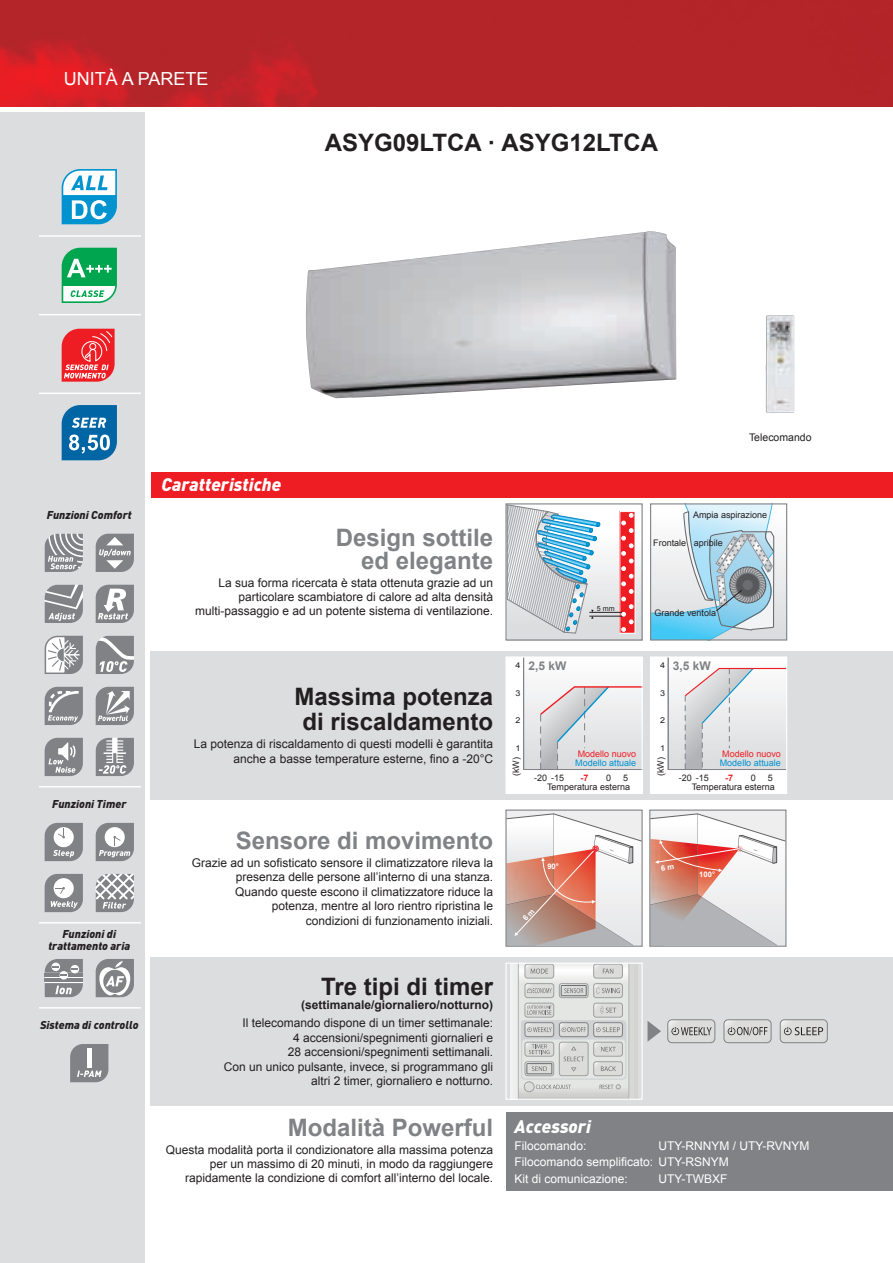
<style>
.page{position:relative;width:893px;height:1263px;background:#fff}
.page>*{position:absolute;margin:0;border:0;box-sizing:border-box;transform-origin:0 0}
.t1{font:700 24px/25.5px "Arial";color:#231f20;text-align:center}
.t2{font:700 24px/22.5px "Arial";color:#808285;text-align:right}
.t3{font:italic 900 18px "DIN";color:#fff}
.t4{font:18px "Arial";color:#fff}
.t5{font:12px/14.4px "Arial";color:#231f20;text-align:right}
.t6{font:12px/16.5px "Arial";color:#fff}
.t7{font:700 12px "Arial";color:#231f20}
.t8{font:700 12px "Arial";color:#808285}
.t9{font:italic 900 11.25px/12px "DIN";color:#231f20;text-align:center}
.t10{font:10.5px "Arial";color:#231f20}
.t11{font:9px "Arial";color:#231f20}
.t12{font:9px "Arial";color:#0093d0}
.t13{font:9px "Arial";color:#ee1d23}
.t14{font:700 9px "Arial";color:#ee1d23}
.t15{font:8.1px "Arial";color:#231f20;scale:1.11 1}
.t16{font:700 7.65px "Arial";color:#fff}
.t17{font:7.2px "Arial";color:#231f20}
</style>
<div class="page">
<img style="left:0;top:0;width:893px;height:106px">
<div style="left:151px;top:651px;width:742px;height:148px;background:#dcdddf"></div>
<div style="left:151px;top:957px;width:742px;height:149px;background:#dcdddf"></div>
<hr style="left:892px;top:472px;width:1px;height:485px;background:#dcdddf">
<svg style="left:708px;top:640px;width:66px;height:404px"></svg>
<div style="left:505px;top:809px;width:138px;height:138px;border:1px solid #808285"></div>
<div style="left:649px;top:809px;width:137px;height:138px;border:1px solid #808285"></div>
<div style="left:506px;top:657px;width:136px;height:136px;background:#fff"></div>
<svg style="left:523px;top:658px;width:118px;height:112px"></svg>
<div style="left:505px;top:656px;width:138px;height:138px;border:1px solid #fff"></div>
<div style="left:651px;top:657px;width:136px;height:136px;background:#fff"></div>
<svg style="left:667px;top:658px;width:118px;height:112px"></svg>
<div style="left:650px;top:656px;width:137px;height:138px;border:1px solid #fff"></div>
<svg style="left:510px;top:965px;width:128px;height:133px"></svg>
<svg style="left:519px;top:965px;width:109px;height:133px"></svg>
<hr style="left:518px;top:963px;width:1px;height:136px;background:#b2b3b7">
<svg style="left:521px;top:965px;width:105px;height:127px"></svg>
<hr style="left:628px;top:963px;width:1px;height:136px;background:#b2b3b7">
<div style="left:505px;top:963px;width:138px;height:137px;border:1px solid #fff"></div>
<div style="left:667px;top:1019px;width:48px;height:24px;border:1px solid #808285;border-radius:4px"></div>
<div style="left:723px;top:1019px;width:49px;height:24px;border:1px solid #808285;border-radius:4px"></div>
<div style="left:780px;top:1019px;width:48px;height:24px;border:1px solid #808285;border-radius:4px"></div>
<svg style="left:668px;top:1020px;width:47px;height:23px"></svg>
<svg style="left:724px;top:1020px;width:47px;height:23px"></svg>
<svg style="left:780px;top:1020px;width:47px;height:23px"></svg>
<img style="left:766px;top:315px;width:29px;height:98px">
<img style="left:306px;top:231px;width:370px;height:167px">
<div style="left:0;top:113px;width:145px;height:1150px;background:#dcdddf"></div>
<div style="left:151px;top:472px;width:742px;height:25px;background:#ee1d23"></div>
<svg style="left:647px;top:1021px;width:14px;height:21px"></svg>
<svg style="left:651px;top:504px;width:136px;height:136px"></svg>
<svg style="left:507px;top:523px;width:134px;height:115px"></svg>
<svg style="left:621px;top:513px;width:1px;height:118px"></svg>
<svg style="left:507px;top:505px;width:93px;height:128px"></svg>
<hr style="left:589px;top:612px;width:35px;height:1px;background:#231f20">
<hr style="left:589px;top:616px;width:35px;height:1px;background:#231f20">
<svg style="left:622px;top:513px;width:11px;height:118px"></svg>
<div style="left:505px;top:503px;width:138px;height:137px;border:1px solid #808285"></div>
<svg style="left:96px;top:959px;width:38px;height:38px"></svg>
<svg style="left:45px;top:874px;width:38px;height:38px"></svg>
<svg style="left:45px;top:823px;width:38px;height:38px"></svg>
<svg style="left:96px;top:738px;width:38px;height:38px"></svg>
<svg style="left:45px;top:687px;width:38px;height:38px"></svg>
<svg style="left:45px;top:636px;width:38px;height:38px"></svg>
<svg style="left:45px;top:585px;width:38px;height:38px"></svg>
<svg style="left:45px;top:534px;width:38px;height:38px"></svg>
<svg style="left:70px;top:1044px;width:38px;height:38px"></svg>
<hr style="left:87px;top:1048px;width:4px;height:19px;background:#fff">
<svg style="left:45px;top:959px;width:38px;height:38px"></svg>
<svg style="left:96px;top:874px;width:38px;height:38px"></svg>
<svg style="left:96px;top:823px;width:38px;height:38px"></svg>
<svg style="left:45px;top:738px;width:38px;height:38px"></svg>
<svg style="left:96px;top:687px;width:38px;height:38px"></svg>
<svg style="left:96px;top:636px;width:38px;height:38px"></svg>
<svg style="left:96px;top:585px;width:38px;height:38px"></svg>
<svg style="left:96px;top:534px;width:38px;height:38px"></svg>
<svg style="left:62px;top:169px;width:55px;height:55px;background:#77c4e4"></svg>
<svg style="left:62px;top:329px;width:53px;height:53px;background:#ef4a4f"></svg>
<svg style="left:62px;top:405px;width:55px;height:55px;background:#3483b5"></svg>
<svg style="left:62px;top:248px;width:55px;height:55px;background:#53c187"></svg>
<hr style="left:39px;top:235px;width:102px;height:2px;background:#fff">
<hr style="left:39px;top:314px;width:102px;height:1px;background:#fff">
<hr style="left:39px;top:393px;width:102px;height:1px;background:#fff">
<hr style="left:39px;top:922px;width:102px;height:1px;background:#fff">
<hr style="left:39px;top:1007px;width:102px;height:1px;background:#fff">
<hr style="left:39px;top:786px;width:102px;height:1px;background:#fff">
<div style="left:506px;top:1112px;width:387px;height:79px;background:#808285"></div>
<svg style="left:506px;top:810px;width:136px;height:135px"></svg>
<svg style="left:650px;top:810px;width:136px;height:135px"></svg>
<h2 class="t4" style="left:64px;top:67px;width:146px">UNITÀ A PARETE</h2>
<h1 class="t1" style="left:325px;top:131px;width:335px">ASYG09LTCA · ASYG12LTCA</h1>
<h2 class="t3" style="left:162px;top:478px;width:121px">Caratteristiche</h2>
<p class="t10" style="left:749px;top:431px;width:64px">Telecomando</p>
<p class="t9" style="left:47px;top:509px;width:86px">Funzioni Comfort</p>
<p class="t9" style="left:52px;top:799px;width:76px">Funzioni Timer</p>
<p class="t9" style="left:48px;top:929px;width:83px">Funzioni di trattamento aria</p>
<p class="t9" style="left:40px;top:1020px;width:100px">Sistema di controllo</p>
<h1 class="t2" style="left:336px;top:527px;width:159px">Design sottile ed elegante</h1>
<p class="t5" style="left:195px;top:575px;width:300px">La sua forma ricercata è stata ottenuta grazie ad un particolare scambiatore di calore ad alta densità multi-passaggio e ad un potente sistema di ventilazione.</p>
<h1 class="t1" style="left:295px;top:684px;width:200px">Massima potenza di riscaldamento</h1>
<p class="t5" style="left:194px;top:737px;width:301px">La potenza di riscaldamento di questi modelli è garantita anche a basse temperature esterne, fino a -20°C</p>
<h1 class="t2" style="left:236px;top:830px;width:259px">Sensore di movimento</h1>
<p class="t5" style="left:192px;top:856px;width:303px">Grazie ad un sofisticato sensore il climatizzatore rileva la presenza delle persone all’interno di una stanza.<br>Quando queste escono il climatizzatore riduce la potenza, mentre al loro rientro ripristina le<br>condizioni di funzionamento iniziali.</p>
<p class="t17" style="left:597px;top:604px;width:19px">5 mm</p>
<p class="t11" style="left:693px;top:508px;width:76px">Ampia aspirazione</p>
<p class="t11" style="left:653px;top:537px;width:71px">Frontale apribile</p>
<p class="t11" style="left:654px;top:607px;width:63px">Grande ventola</p>
<p class="t8" style="left:528px;top:658px;width:40px">2,5 kW</p>
<p class="t8" style="left:673px;top:658px;width:40px">3,5 kW</p>
<p class="t15" style="left:515px;top:660px;width:6px">4</p>
<p class="t15" style="left:515px;top:687px;width:6px">3</p>
<p class="t15" style="left:515px;top:715px;width:6px">2</p>
<p class="t15" style="left:515px;top:743px;width:6px">1</p>
<p class="t15" style="left:660px;top:660px;width:6px">4</p>
<p class="t15" style="left:660px;top:687px;width:6px">3</p>
<p class="t15" style="left:660px;top:715px;width:6px">2</p>
<p class="t15" style="left:660px;top:743px;width:6px">1</p>
<p class="t13" style="left:578px;top:747px;width:60px">Modello nuovo</p>
<p class="t12" style="left:575px;top:756px;width:63px">Modello attuale</p>
<p class="t13" style="left:722px;top:747px;width:60px">Modello nuovo</p>
<p class="t12" style="left:720px;top:756px;width:63px">Modello attuale</p>
<p class="t11" style="left:510px;top:776px;width:20px;rotate:-90deg">(kW)</p>
<p class="t11" style="left:655px;top:776px;width:20px;rotate:-90deg">(kW)</p>
<p class="t11" style="left:534px;top:772px;width:32px">-20 -15</p>
<p class="t14" style="left:581px;top:772px;width:10px">-7</p>
<p class="t11" style="left:606px;top:772px;width:7px">0</p>
<p class="t11" style="left:623px;top:772px;width:7px">5</p>
<p class="t11" style="left:679px;top:772px;width:32px">-20 -15</p>
<p class="t14" style="left:725px;top:772px;width:10px">-7</p>
<p class="t11" style="left:751px;top:772px;width:7px">0</p>
<p class="t11" style="left:768px;top:772px;width:7px">5</p>
<p class="t11" style="left:547px;top:781px;width:85px">Temperatura esterna</p>
<p class="t16" style="left:547px;top:861px;width:13px">90°</p>
<p class="t11" style="left:692px;top:781px;width:85px">Temperatura esterna</p>
<p class="t16" style="left:699px;top:870px;width:17px">100°</p>
<h1 class="t1" style="left:321px;top:974px;width:174px">Tre tipi di timer</h1>
<p class="t7" style="left:301px;top:997px;width:194px">(settimanale/giornaliero/notturno)</p>
<p class="t5" style="left:224px;top:1016px;width:271px">Il telecomando dispone di un timer settimanale:<br>4 accensioni/spegnimenti giornalieri e<br>28 accensioni/spegnimenti settimanali.<br>Con un unico pulsante, invece, si programmano gli altri 2 timer, giornaliero e notturno.</p>
<h1 class="t2" style="left:288px;top:1117px;width:207px">Modalità Powerful</h1>
<p class="t5" style="left:166px;top:1142px;width:329px">Questa modalità porta il condizionatore alla massima potenza per un massimo di 20 minuti, in modo da raggiungere rapidamente la condizione di comfort all’interno del locale.</p>
<h2 class="t3" style="left:514px;top:1120px;width:78px">Accessori</h2>
<p class="t6" style="left:514px;top:1137px;width:74px">Filocomando:</p>
<p class="t6" style="left:514px;top:1137px;width:296px;text-indent:144px">UTY-RNNYM / UTY-RVNYM<br>Filocomando semplificato: UTY-RSNYM<br>Kit di comunicazione:</p>
<p class="t6" style="left:658px;top:1170px;width:70px">UTY-TWBXF</p>
</div>
